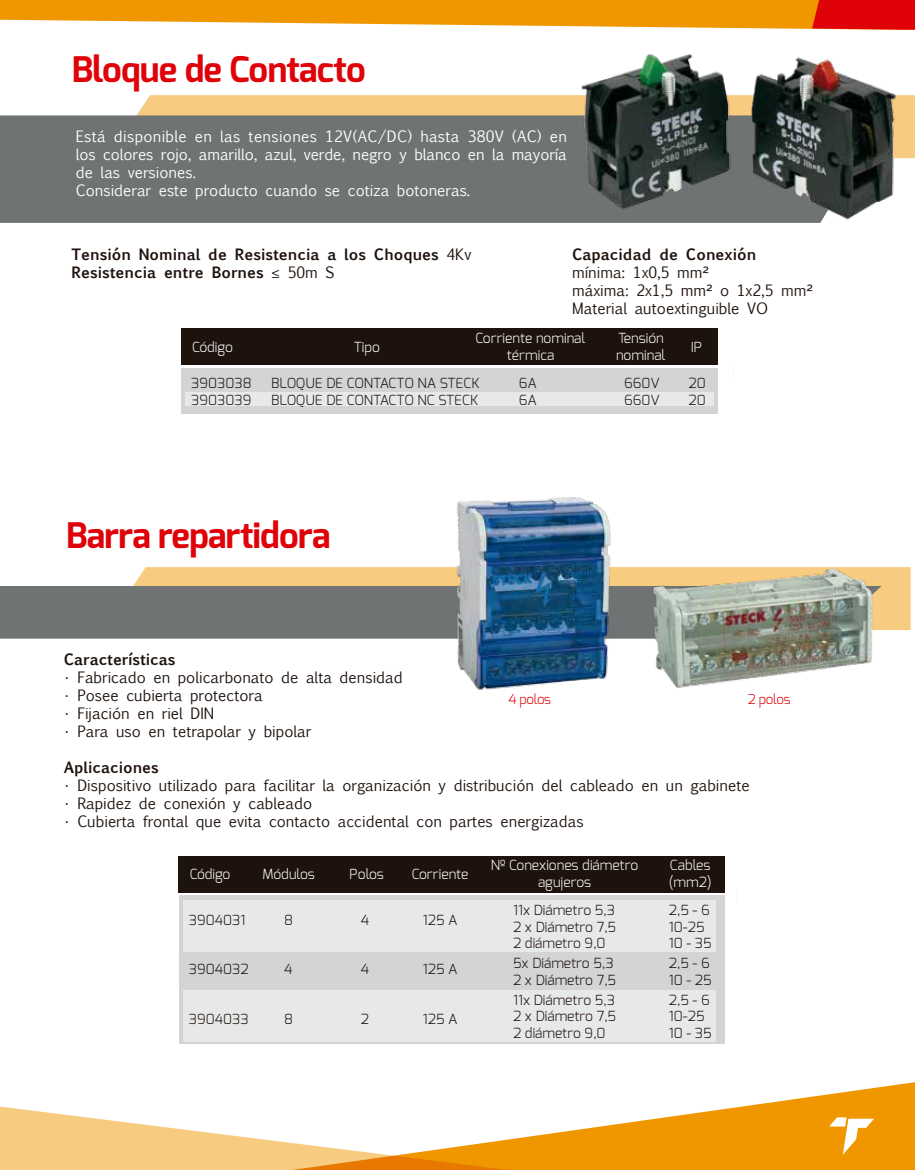
<style>
.page{position:relative;width:915px;height:1170px;background:#fff}
.page>*{position:absolute;margin:0;border:0;box-sizing:border-box;transform-origin:0 0}
.t1{font:700 35.25px "Exo";letter-spacing:-.02em;color:#e00209}
.t2{font:15px/18px "Euphemia UCAS";color:#1e120d}
.t3{font:15px/18px "Euphemia UCAS";color:#fff}
.t4{font:700 15px/18px "Euphemia UCAS";color:#1e120d}
.t5{font:300 13.95px/16.6px "Exo";color:#1e120d}
.t6{font:300 13.95px/16.6px "Exo";color:#fff;text-align:center}
.t7{font:300 13.5px "Exo";letter-spacing:-.035em;color:#e00209}
.s1{font-weight:400}
.s2{font-family:"Myriad Pro";font-weight:400}
</style>
<div class="page">
<div style="left:181px;top:368px;width:536px;height:45px;background:#d2d4d5"></div>
<div style="left:185px;top:392px;width:528px;height:14px;background:#e7e8e8"></div>
<div style="left:181px;top:329px;width:536px;height:36px;background:#1e120d"></div>
<div style="left:179px;top:895px;width:545px;height:148px;background:#d2d4d5"></div>
<div style="left:182px;top:899px;width:533px;height:52px;background:#e7e8e8"></div>
<div style="left:182px;top:990px;width:533px;height:51px;background:#e7e8e8"></div>
<div style="left:179px;top:855px;width:545px;height:36px;background:#1e120d"></div>
<div style="left:133px;top:567px;width:777px;height:63px;background:#f7cb80"></div>
<div style="left:0;top:586px;width:641px;height:52px;background:#707373"></div>
<img style="left:445px;top:497px;width:169px;height:193px">
<img style="left:641px;top:567px;width:246px;height:121px">
<div style="left:137px;top:95px;width:777px;height:63px;background:#f7cb80"></div>
<div style="left:0;top:115px;width:574px;height:108px;background:#707373"></div>
<img style="left:574px;top:54px;width:326px;height:169px">
<svg style="left:0;top:1106px;width:149px;height:63px;fill:#f7cb80"></svg>
<svg style="left:149px;top:1082px;width:765px;height:87px"></svg>
<svg style="left:0;top:0;width:914px;height:30px"></svg>
<svg style="left:828px;top:1117px;width:45px;height:37px"></svg>
<h1 class="t1" style="left:72px;top:47px;width:295px">Bloque de Contacto</h1>
<p class="t3" style="left:76px;top:128px;width:492px">Está disponible en las tensiones 12V(AC/DC) hasta 380V (AC) en los colores rojo, amarillo, azul, verde, negro y blanco en la mayoría de las versiones.<br>Considerar este producto cuando se cotiza botoneras.</p>
<p class="t4" style="left:72px;top:245px;width:401px">Tensión Nominal de Resistencia a los Choques <span class="s1">4Kv<br></span>Resistencia entre Bornes <span class="s2">≤</span> <span class="s1">50m S</span></p>
<p class="t4" style="left:572px;top:245px;width:186px">Capacidad de Conexión</p>
<p class="t2" style="left:572px;top:263px;width:242px">mínima: 1x0,5 mm²<br>máxima: 2x1,5 mm² o 1x2,5 mm²<br>Material autoextinguible VO</p>
<p class="t6" style="left:192px;top:338px;width:42px">Código</p>
<p class="t6" style="left:353px;top:338px;width:28px">Tipo</p>
<p class="t6" style="left:475px;top:330px;width:111px">Corriente nominal térmica</p>
<p class="t6" style="left:616px;top:330px;width:51px;text-align:left">Tensión nominal</p>
<p class="t6" style="left:690px;top:338px;width:12px">IP</p>
<p class="t5" style="left:191px;top:374px;width:62px">3903038<br>3903039</p>
<p class="t5" style="left:271px;top:374px;width:210px">BLOQUE DE CONTACTO NA STECK<br>BLOQUE DE CONTACTO NC STECK</p>
<p class="t5" style="left:518px;top:374px;width:19px">6A<br>6A</p>
<p class="t5" style="left:624px;top:374px;width:37px">660V<br>660V</p>
<p class="t5" style="left:688px;top:374px;width:19px">20<br>20</p>
<h1 class="t1" style="left:66px;top:512px;width:265px">Barra repartidora</h1>
<p class="t4" style="left:64px;top:650px;width:113px">Características</p>
<p class="t2" style="left:64px;top:668px;width:340px">• Fabricado en policarbonato de alta densidad</p>
<p class="t2" style="left:64px;top:686px;width:200px">• Posee cubierta protectora</p>
<p class="t2" style="left:64px;top:704px;width:152px">• Fijación en riel DIN</p>
<p class="t2" style="left:64px;top:722px;width:249px">• Para uso en tetrapolar y bipolar</p>
<p class="t4" style="left:64px;top:758px;width:97px">Aplicaciones</p>
<p class="t2" style="left:64px;top:776px;width:687px">• Dispositivo utilizado para facilitar la organización y distribución del cableado en un gabinete</p>
<p class="t2" style="left:64px;top:794px;width:250px">• Rapidez de conexión y cableado</p>
<p class="t2" style="left:64px;top:812px;width:521px">• Cubierta frontal que evita contacto accidental con partes energizadas</p>
<p class="t7" style="left:508px;top:690px;width:44px">4 polos</p>
<p class="t7" style="left:747px;top:690px;width:44px">2 polos</p>
<p class="t6" style="left:190px;top:865px;width:42px">Código</p>
<p class="t6" style="left:262px;top:865px;width:54px">Módulos</p>
<p class="t6" style="left:349px;top:865px;width:36px">Polos</p>
<p class="t6" style="left:411px;top:865px;width:58px">Corriente</p>
<p class="t6" style="left:490px;top:856px;width:149px">Nº Conexiones diámetro agujeros</p>
<p class="t6" style="left:668px;top:856px;width:44px;text-align:left">Cables (mm2)</p>
<p class="t5" style="left:189px;top:911px;width:58px">3904031</p>
<p class="t5" style="left:189px;top:960px;width:61px">3904032</p>
<p class="t5" style="left:189px;top:1010px;width:61px">3904033</p>
<p class="t5" style="left:284px;top:911px;width:10px">8</p>
<p class="t5" style="left:284px;top:960px;width:10px">4</p>
<p class="t5" style="left:284px;top:1010px;width:10px">8</p>
<p class="t5" style="left:360px;top:911px;width:10px">4</p>
<p class="t5" style="left:360px;top:960px;width:10px">4</p>
<p class="t5" style="left:360px;top:1010px;width:10px">2</p>
<p class="t5" style="left:422px;top:911px;width:36px">125 A</p>
<p class="t5" style="left:422px;top:960px;width:36px">125 A</p>
<p class="t5" style="left:422px;top:1010px;width:36px">125 A</p>
<p class="t5" style="left:513px;top:901px;width:105px;text-align:justify">11x Diámetro 5,3<br>2 x Diámetro 7,5<br>2 diámetro 9,0</p>
<p class="t5" style="left:513px;top:954px;width:105px">5x Diámetro 5,3<br>2 x Diámetro 7,5</p>
<p class="t5" style="left:513px;top:991px;width:105px;text-align:justify">11x Diámetro 5,3<br>2 x Diámetro 7,5<br>2 diámetro 9,0</p>
<p class="t5" style="left:668px;top:901px;width:44px">2,5 - 6<br>10-25<br>10 - 35</p>
<p class="t5" style="left:668px;top:954px;width:44px">2,5 - 6<br>10 - 25</p>
<p class="t5" style="left:668px;top:991px;width:44px">2,5 - 6<br>10-25<br>10 - 35</p>
</div>
